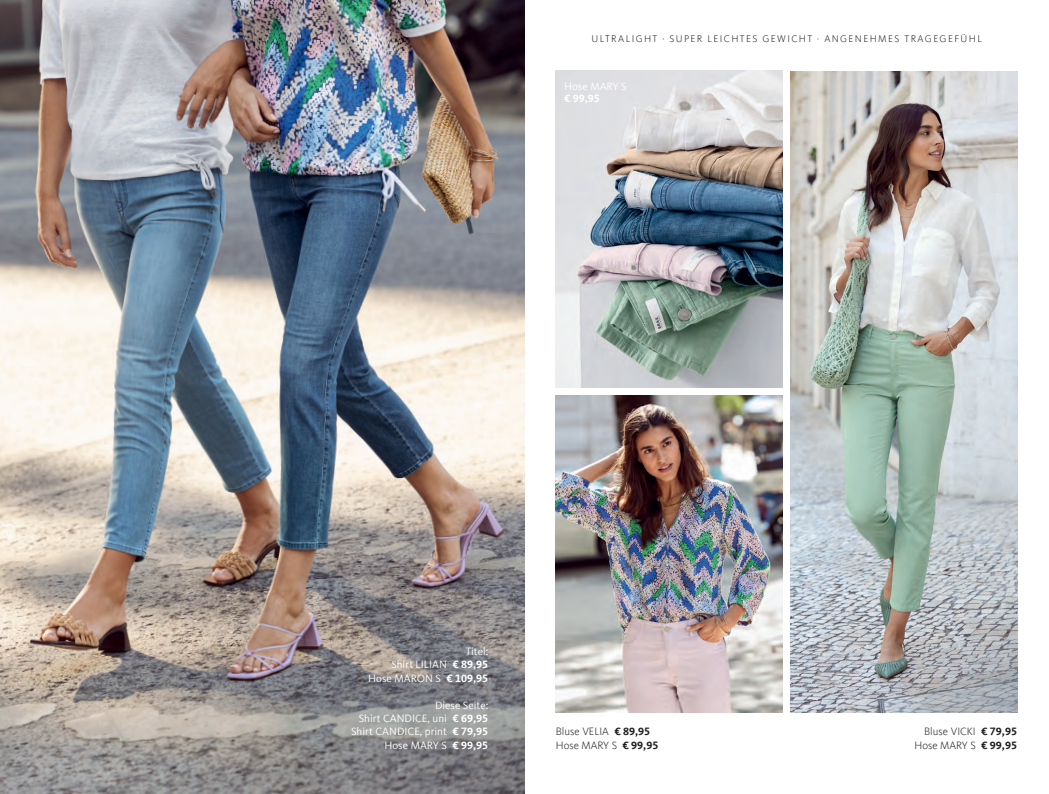
<style>
.page{position:relative;width:1049px;height:794px;background:#fff}
.page>*{position:absolute;margin:0;border:0;box-sizing:border-box;transform-origin:0 0}
.t1{font:11px/13.4px "Kievitfor BRAX";color:#fff;text-align:right}
.t2{font:300 11px/13.4px "Kievitfor BRAX";color:#231f20;text-align:right}
.t3{font:700 11px "Kievitfor BRAX";color:#fff}
.t4{font:300 10px "Kievitfor BRAX";letter-spacing:.14em;color:#231f20}
.s1{font-weight:700}
</style>
<div class="page">
<img style="left:0;top:0;width:524px;height:794px">
<img style="left:556px;top:71px;width:227px;height:317px">
<img style="left:791px;top:72px;width:226px;height:640px">
<img style="left:556px;top:395px;width:226px;height:317px">
<p class="t4" style="left:591px;top:33px;width:392px">ULTRALIGHT · SUPER LEICHTES GEWICHT · ANGENEHMES TRAGEGEFÜHL</p>
<p class="t1" style="left:564px;top:80px;width:64px">Hose MARY S</p>
<p class="t3" style="left:564px;top:92px;width:37px">€ 99,95</p>
<p class="t1" style="left:368px;top:644px;width:121px">Titel:<br>Shirt LILIAN <span class="s1">€ 89,95<br></span>Hose MARON S <span class="s1">€ 109,95</span></p>
<p class="t1" style="left:351px;top:698px;width:139px">Diese Seite:<br>Shirt CANDICE, uni <span class="s1">€ 69,95<br></span>Shirt CANDICE, print <span class="s1">€ 79,95<br></span>Hose MARY S <span class="s1">€ 99,95</span></p>
<p class="t2" style="left:556px;top:725px;width:104px;text-align:left">Bluse VELIA <span class="s1">€ 89,95<br></span>Hose MARY S <span class="s1">€ 99,95</span></p>
<p class="t2" style="left:914px;top:725px;width:104px">Bluse VICKI <span class="s1">€ 79,95<br></span>Hose MARY S <span class="s1">€ 99,95</span></p>
</div>
